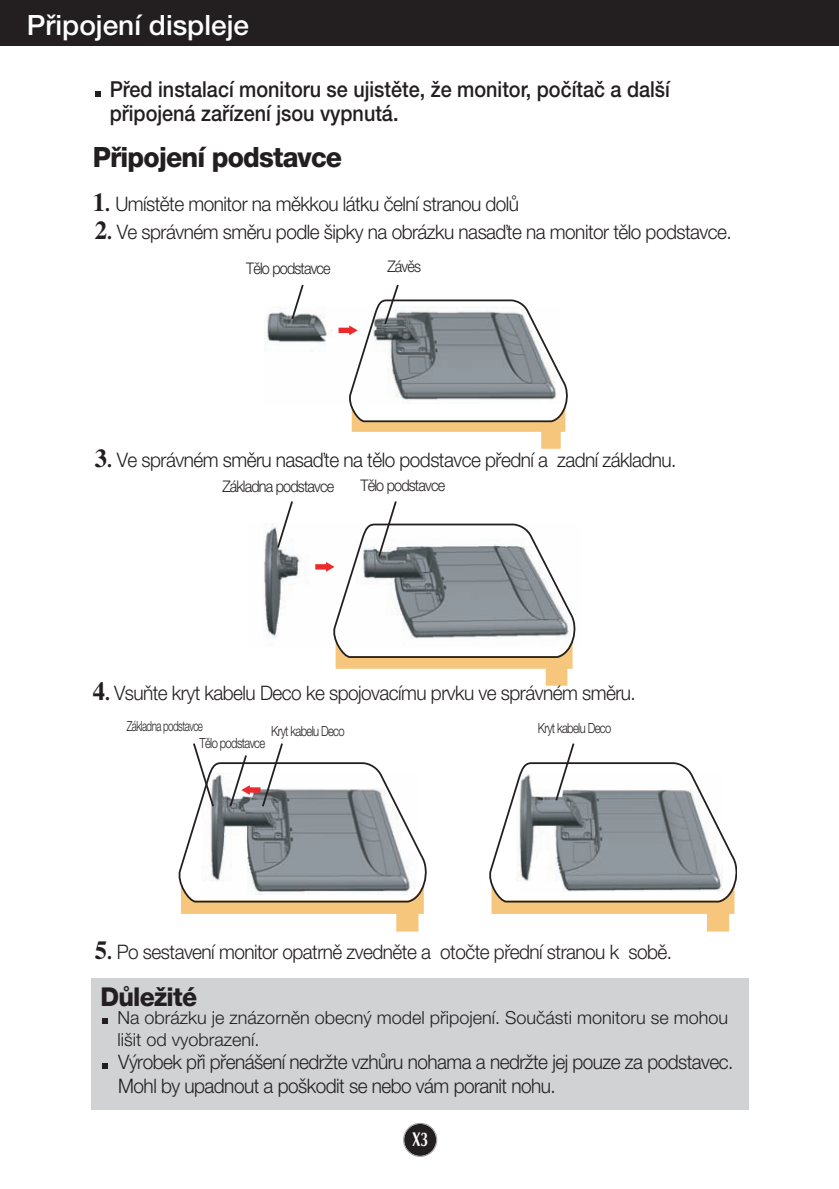
<style>
.page{position:relative;width:839px;height:1189px;background:#fff}
.page>*{position:absolute;margin:0;border:0;box-sizing:border-box;transform-origin:0 0}
.t1{font:800 28px "Helvetica Neue CE";letter-spacing:-.03em;color:#231f20;scale:.95 1}
.t2{font:500 28px "Helvetica Neue CE";color:#fff}
.t3{font:800 26px "Helvetica Neue CE";letter-spacing:-.03em;color:#231f20;scale:.95 1}
.t4{font:500 22px/24px "Helvetica Neue CE";color:#231f20;scale:.9 1}
.t5{font:300 20px/24.2px "Helvetica Neue CE";letter-spacing:-.025em;color:#231f20;scale:.95 1}
.t6{font:700 20px "Optima";color:#fff;scale:.7 1}
.t7{font:300 18px/22px "Helvetica Neue CE";color:#231f20}
.t8{font:300 16px "Helvetica Neue CE";letter-spacing:-.055em;color:#231f20;scale:.9 1}
.t9{font:300 14px "Helvetica Neue CE";letter-spacing:-.055em;color:#231f20;scale:.8 1}
.t10{font:300 14px "Helvetica Neue CE";letter-spacing:-.055em;color:#231f20;scale:.7 1}
.s1{font-family:"Times";font-weight:700;font-size:26px}
.s2{font-family:"Times";font-weight:700}
</style>
<div class="page">
<div style="left:0;top:0;width:839px;height:46px;background:#231f20"></div>
<div style="left:404px;top:1124px;width:32px;height:32px;background:#231f20;border-radius:50%"></div>
<div style="left:403px;top:1123px;width:34px;height:34px;border:1px solid #939598;border-radius:50%"></div>
<div style="left:91px;top:978px;width:657px;height:131px;background:#d1d2d4"></div>
<svg style="left:103px;top:1063px;width:5px;height:6px"></svg>
<svg style="left:103px;top:1018px;width:5px;height:6px"></svg>
<img style="left:264px;top:308px;width:26px;height:34px">
<svg style="left:290px;top:285px;width:278px;height:164px"></svg>
<svg style="left:193px;top:501px;width:383px;height:260px"></svg>
<svg style="left:489px;top:761px;width:247px;height:170px"></svg>
<svg style="left:178px;top:761px;width:249px;height:170px"></svg>
<div style="left:249px;top:787px;width:11px;height:5px;background:#ec2a2d"></div>
<svg style="left:95px;top:91px;width:5px;height:6px"></svg>
<h1 class="t2" style="left:27px;top:14px;width:223px">Pfiipojení displeje</h1>
<p class="t4" style="left:110px;top:79px;width:624px">Pfied instalací monitoru se ujistûte, Ïe monitor, poãítaã a dal‰í pfiipojená zafiízení jsou vypnutá.</p>
<h1 class="t1" style="left:93px;top:147px;width:264px">Pfiipojení podstavce</h1>
<p class="t5" style="left:93px;top:194px;width:450px"><span class="s1">1</span><span class="s2">.</span> Umístûte monitor na mûkkou látku ãelní stranou dolÛ</p>
<p class="t5" style="left:95px;top:221px;width:672px"><span class="s1">2</span><span class="s2">.</span> Ve správném smûru podle ‰ipky na obrázku nasaìte na monitor tûlo podstavce.</p>
<p class="t8" style="left:246px;top:262px;width:95px">Tûlo podstavce</p>
<p class="t8" style="left:387px;top:260px;width:39px">Závûs</p>
<p class="t5" style="left:95px;top:449px;width:614px"><span class="s1">3</span><span class="s2">.</span> Ve správném smûru nasaìte na tûlo podstavce pfiední a zadní základnu.</p>
<p class="t8" style="left:222px;top:480px;width:126px">Základna podstavce</p>
<p class="t8" style="left:360px;top:479px;width:95px">Tûlo podstavce</p>
<p class="t5" style="left:93px;top:683px;width:573px"><span class="s1">4</span><span class="s2">.</span> VsuÀte kryt kabelu Deco ke spojovacímu prvku ve správném smûru.</p>
<p class="t9" style="left:199px;top:738px;width:84px">Tûlo podstavce</p>
<p class="t10" style="left:127px;top:721px;width:110px">Základna podstavce</p>
<p class="t9" style="left:271px;top:726px;width:93px">Kryt kabelu Deco</p>
<p class="t9" style="left:538px;top:723px;width:93px">Kryt kabelu Deco</p>
<p class="t5" style="left:95px;top:941px;width:609px"><span class="s1">5</span><span class="s2">.</span> Po sestavení monitor opatrnû zvednûte a otoãte pfiední stranou k sobû.</p>
<h2 class="t3" style="left:101px;top:987px;width:103px">DÛleÏité</h2>
<p class="t7" style="left:118px;top:1008px;width:612px">Na obrázku je znázornûn obecn˘ model pfiipojení. Souãásti monitoru se mohou li‰it od vyobrazení.</p>
<p class="t5" style="left:118px;top:1051px;width:649px">V˘robek pfii pfiená‰ení nedrÏte vzhÛru nohama a nedrÏte jej pouze za podstavec.<br>Mohl by upadnout a po‰kodit se nebo vám poranit nohu.</p>
<p class="t6" style="left:412px;top:1131px;width:24px">X3</p>
</div>
